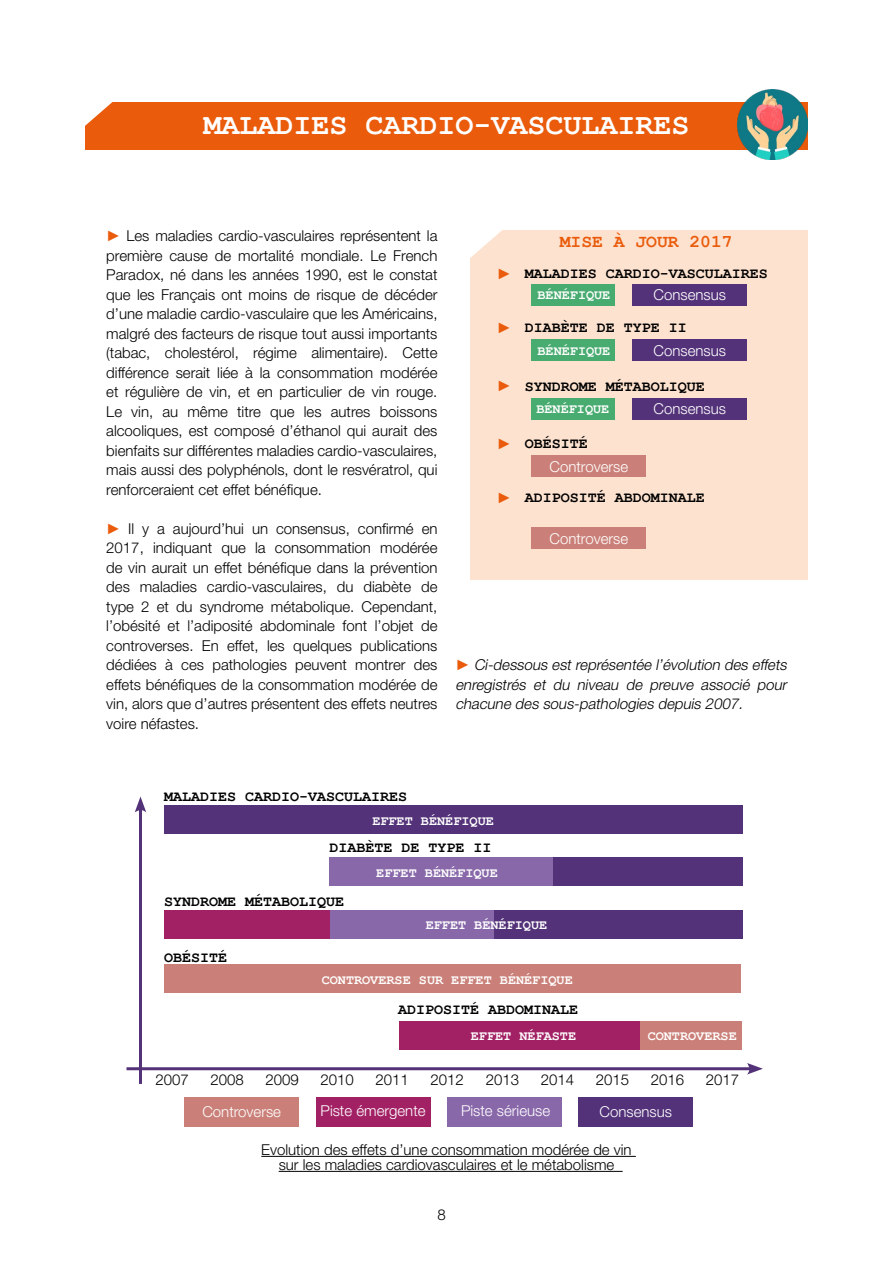
<style>
.page{position:relative;width:893px;height:1263px;background:#fff}
.page>*{position:absolute;margin:0;border:0;box-sizing:border-box;transform-origin:0 0}
.t1{font:700 30px "Courier New";color:#fff}
.t2{font:700 18px "Courier New";color:#ea5b0b}
.t3{font:300 15px/19.5px "Helvetica Neue LT Std";color:#000;text-align:justify}
.t4{font:700 15px "Courier New";color:#000}
.t5{font:italic 300 15px/19.5px "Helvetica Neue LT Std";color:#000;text-align:justify}
.t6{font:300 15px "Helvetica Neue LT Std";color:#fff}
.t7{font:15px "Book Antiqua";color:#ea5b0b}
.t8{font:700 13.5px "Courier New";color:#fff}
.s1{font-family:"Book Antiqua";font-weight:400;color:#ea5b0b}
.s2{font-family:"Book Antiqua";font-weight:400;font-style:normal;color:#ea5b0b}
</style>
<div class="page">
<div style="left:470px;top:230px;width:338px;height:350px;background:#fde2cf"></div>
<svg style="left:470px;top:230px;width:32px;height:28px"></svg>
<div style="left:85px;top:102px;width:723px;height:48px;background:#ea5b0b"></div>
<svg style="left:85px;top:102px;width:28px;height:24px"></svg>
<div style="left:632px;top:284px;width:115px;height:21px;background:#533279"></div>
<div style="left:531px;top:284px;width:84px;height:21px;background:#48ab6f"></div>
<div style="left:447px;top:1097px;width:115px;height:29px;background:#8968aa"></div>
<div style="left:316px;top:1097px;width:114px;height:29px;background:#a22165"></div>
<div style="left:531px;top:456px;width:115px;height:21px;background:#ca8078"></div>
<div style="left:632px;top:339px;width:115px;height:22px;background:#533279"></div>
<div style="left:531px;top:339px;width:84px;height:22px;background:#48ab6f"></div>
<div style="left:632px;top:398px;width:115px;height:21px;background:#533279"></div>
<div style="left:531px;top:398px;width:84px;height:21px;background:#48ab6f"></div>
<div style="left:531px;top:528px;width:115px;height:21px;background:#ca8078"></div>
<hr style="left:126px;top:1067px;width:626px;height:3px;background:#533279">
<svg style="left:747px;top:1063px;width:16px;height:11px"></svg>
<hr style="left:139px;top:807px;width:3px;height:277px;background:#533279">
<svg style="left:135px;top:796px;width:11px;height:16px"></svg>
<div style="left:329px;top:910px;width:166px;height:28px;background:#8968aa"></div>
<div style="left:164px;top:910px;width:166px;height:28px;background:#a22165"></div>
<div style="left:494px;top:910px;width:248px;height:28px;background:#533279"></div>
<img style="left:737px;top:89px;width:71px;height:71px">
<div style="left:329px;top:857px;width:228px;height:29px;background:#8968aa"></div>
<div style="left:553px;top:857px;width:189px;height:29px;background:#533279"></div>
<div style="left:164px;top:805px;width:578px;height:29px;background:#533279"></div>
<div style="left:164px;top:964px;width:577px;height:29px;background:#ca8078"></div>
<div style="left:399px;top:1021px;width:241px;height:28px;background:#a22165"></div>
<div style="left:640px;top:1021px;width:101px;height:28px;background:#ca8078"></div>
<div style="left:184px;top:1097px;width:115px;height:29px;background:#ca8078"></div>
<div style="left:578px;top:1097px;width:115px;height:29px;background:#533279"></div>
<hr style="left:261px;top:1156px;width:375px;height:1px;background:#000">
<hr style="left:279px;top:1171px;width:344px;height:1px;background:#000">
<h1 class="t1" style="left:203px;top:106px;width:488px">MALADIES CARDIO-VASCULAIRES</h1>
<p class="t3" style="left:106px;top:226px;width:333px"><span class="s1">►</span> Les maladies cardio-vasculaires représentent la première cause de mortalité mondiale. Le French Paradox, né dans les années 1990, est le constat que les Français ont moins de risque de décéder d’une maladie cardio-vasculaire que les Américains, malgré des facteurs de risque tout aussi importants (tabac, cholestérol, régime alimentaire). Cette différence serait liée à la consommation modérée et régulière de vin, et en particulier de vin rouge.<br>Le vin, au même titre que les autres boissons alcooliques, est composé d’éthanol qui aurait des bienfaits sur différentes maladies cardio-vasculaires, mais aussi des polyphénols, dont le resvératrol, qui renforceraient cet effet bénéfique.</p>
<p class="t3" style="left:106px;top:518px;width:333px"><span class="s1">►</span> Il y a aujourd’hui un consensus, confirmé en 2017, indiquant que la consommation modérée de vin aurait un effet bénéfique dans la prévention des maladies cardio-vasculaires, du diabète de type 2 et du syndrome métabolique. Cependant, l’obésité et l’adiposité abdominale font l’objet de controverses. En effet, les quelques publications dédiées à ces pathologies peuvent montrer des effets bénéfiques de la consommation modérée de vin, alors que d’autres présentent des effets neutres voire néfastes.</p>
<p class="t7" style="left:497px;top:263px;width:16px">►</p>
<p class="t2" style="left:560px;top:230px;width:174px">MISE À JOUR 2017</p>
<p class="t4" style="left:525px;top:264px;width:245px">MALADIES CARDIO-VASCULAIRES</p>
<p class="t8" style="left:537px;top:287px;width:74px">BÉNÉFIQUE</p>
<p class="t6" style="left:653px;top:286px;width:74px">Consensus</p>
<p class="t4" style="left:497px;top:318px;width:192px"><span class="s1">►</span> DIABÈTE DE TYPE II</p>
<p class="t8" style="left:537px;top:342px;width:74px">BÉNÉFIQUE</p>
<p class="t6" style="left:653px;top:341px;width:74px">Consensus</p>
<p class="t7" style="left:497px;top:376px;width:16px">►</p>
<p class="t4" style="left:525px;top:377px;width:181px">SYNDROME MÉTABOLIQUE</p>
<p class="t8" style="left:536px;top:401px;width:74px">BÉNÉFIQUE</p>
<p class="t6" style="left:653px;top:400px;width:74px">Consensus</p>
<p class="t7" style="left:497px;top:433px;width:16px">►</p>
<p class="t4" style="left:525px;top:434px;width:64px">OBÉSITÉ</p>
<p class="t6" style="left:550px;top:457px;width:80px">Controverse</p>
<p class="t7" style="left:497px;top:487px;width:16px">►</p>
<p class="t4" style="left:525px;top:488px;width:181px">ADIPOSITÉ ABDOMINALE</p>
<p class="t6" style="left:550px;top:530px;width:80px">Controverse</p>
<p class="t5" style="left:455px;top:655px;width:336px"><span class="s2">►</span> Ci-dessous est représentée l’évolution des effets enregistrés et du niveau de preuve associé pour chacune des sous-pathologies depuis 2007.</p>
<p class="t4" style="left:164px;top:787px;width:245px">MALADIES CARDIO-VASCULAIRES</p>
<p class="t8" style="left:372px;top:812px;width:123px">EFFET BÉNÉFIQUE</p>
<p class="t4" style="left:329px;top:838px;width:164px">DIABÈTE DE TYPE II</p>
<p class="t4" style="left:164px;top:892px;width:182px">SYNDROME MÉTABOLIQUE</p>
<p class="t4" style="left:164px;top:948px;width:64px">OBÉSITÉ</p>
<p class="t8" style="left:376px;top:864px;width:123px">EFFET BÉNÉFIQUE</p>
<p class="t8" style="left:426px;top:917px;width:123px">EFFET BÉNÉFIQUE</p>
<p class="t8" style="left:322px;top:971px;width:253px">CONTROVERSE SUR EFFET BÉNÉFIQUE</p>
<p class="t4" style="left:398px;top:1000px;width:182px">ADIPOSITÉ ABDOMINALE</p>
<p class="t8" style="left:471px;top:1027px;width:107px">EFFET NÉFASTE</p>
<p class="t8" style="left:648px;top:1027px;width:91px">CONTROVERSE</p>
<p class="t3" style="left:155px;top:1070px;width:35px">2007</p>
<p class="t3" style="left:210px;top:1070px;width:35px">2008</p>
<p class="t3" style="left:265px;top:1070px;width:35px">2009</p>
<p class="t3" style="left:320px;top:1070px;width:35px">2010</p>
<p class="t3" style="left:376px;top:1070px;width:35px">2011</p>
<p class="t3" style="left:431px;top:1070px;width:35px">2012</p>
<p class="t3" style="left:486px;top:1070px;width:35px">2013</p>
<p class="t3" style="left:541px;top:1070px;width:35px">2014</p>
<p class="t3" style="left:596px;top:1070px;width:35px">2015</p>
<p class="t3" style="left:651px;top:1070px;width:35px">2016</p>
<p class="t3" style="left:706px;top:1070px;width:35px">2017</p>
<p class="t6" style="left:321px;top:1102px;width:107px">Piste émergente</p>
<p class="t6" style="left:461px;top:1102px;width:91px">Piste sérieuse</p>
<p class="t6" style="left:202px;top:1102px;width:80px">Controverse</p>
<p class="t6" style="left:600px;top:1102px;width:74px">Consensus</p>
<p class="t3" style="left:261px;top:1142px;width:372px;line-height:15px;text-align:center">Evolution des effets d’une consommation modérée de vin sur les maladies cardiovasculaires et le métabolisme</p>
<p class="t3" style="left:437px;top:1204px;width:10px">8</p>
</div>
